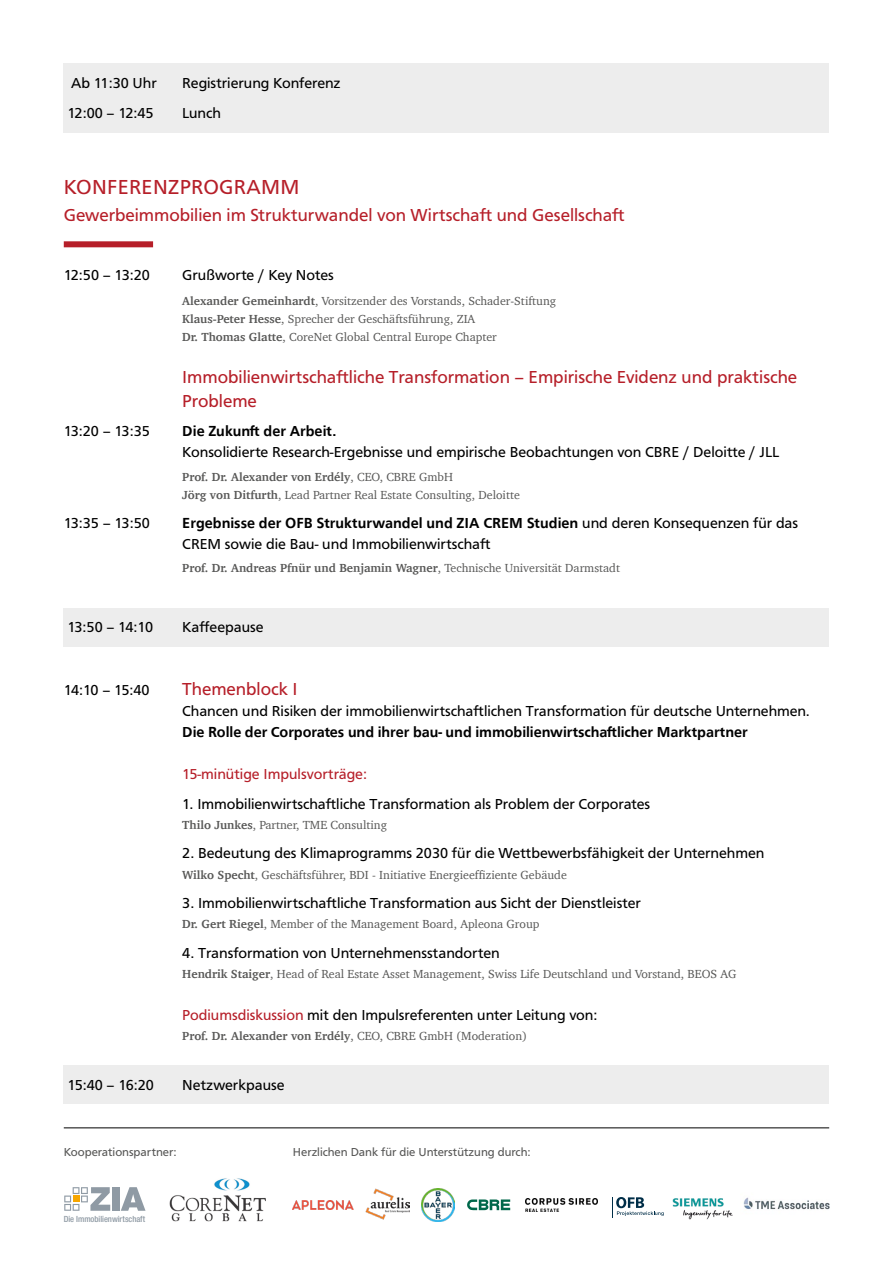
<style>
.page{position:relative;width:893px;height:1263px;background:#fff}
.page>*{position:absolute;margin:0;border:0;box-sizing:border-box;transform-origin:0 0}
.t1{font:21px "Front Page Pro";letter-spacing:.015em;color:#b61f29}
.t2{font:18px/24px "Front Page Pro";color:#b61f29}
.t3{font:15px/21px "Front Page Pro";color:#000}
.t4{font:500 15px "Front Page Pro";letter-spacing:-.005em;color:#000}
.t5{font:15px "Front Page Pro";color:#b61f29}
.t6{font:12px/18px "Charter";color:#575756}
.t7{font:12px/18px "Charter";color:#575756}
.t8{font:700 12px "Charter";color:#575756}
.t9{font:12px "Front Page Pro";color:#575756}
.t10{font:500 condensed 8.55px "Helvetica Neue";letter-spacing:-.005em;color:#8f9aa4}
.s1{font-weight:700}
.s2{font-weight:500}
.s3{font-weight:400}
.s4{color:#b61f29}
</style>
<div class="page">
<div style="left:64px;top:608px;width:765px;height:38px;background:#ededed"></div>
<div style="left:64px;top:1065px;width:765px;height:38px;background:#ededed"></div>
<div style="left:64px;top:64px;width:765px;height:69px;background:#ededed"></div>
<div style="left:64px;top:241px;width:89px;height:6px;background:#b61f29"></div>
<hr style="left:64px;top:1127px;width:765px;height:1px;background:#000">
<img style="left:169px;top:1178px;width:97px;height:44px">
<svg style="left:121px;top:1187px;width:25px;height:24px"></svg>
<div style="left:112px;top:1187px;width:8px;height:24px;background:#8f9aa4"></div>
<svg style="left:64px;top:1187px;width:46px;height:24px"></svg>
<img style="left:525px;top:1198px;width:72px;height:13px">
<svg style="left:467px;top:1199px;width:43px;height:11px"></svg>
<img style="left:366px;top:1188px;width:44px;height:32px">
<img style="left:422px;top:1188px;width:33px;height:34px">
<img style="left:743px;top:1197px;width:87px;height:13px">
<img style="left:672px;top:1198px;width:61px;height:22px">
<svg style="left:612px;top:1197px;width:52px;height:20px"></svg>
<img style="left:293px;top:1201px;width:61px;height:8px">
<p class="t3" style="left:71px;top:72px;width:87px">Ab 11:30 Uhr</p>
<p class="t3" style="left:182px;top:72px;width:160px">Registrierung Konferenz</p>
<p class="t3" style="left:68px;top:101px;width:88px">12:00 – 12:45</p>
<p class="t3" style="left:182px;top:101px;width:40px">Lunch</p>
<h1 class="t1" style="left:64px;top:172px;width:237px">KONFERENZPROGRAMM</h1>
<p class="t2" style="left:64px;top:202px;width:562px">Gewerbeimmobilien im Strukturwandel von Wirtschaft und Gesellschaft</p>
<p class="t3" style="left:64px;top:264px;width:88px">12:50 – 13:20</p>
<p class="t3" style="left:182px;top:264px;width:153px">Grußworte / Key Notes</p>
<p class="t7" style="left:182px;top:292px;width:375px"><span class="s1">Alexander Gemeinhardt</span>, Vorsitzender des Vorstands, Schader-Stiftung<br><span class="s1">Klaus-Peter Hesse</span>, Sprecher der Geschäftsführung, ZIA<br><span class="s1">Dr. Thomas Glatte</span>, CoreNet Global Central Europe Chapter</p>
<p class="t2" style="left:182px;top:364px;width:616px">Immobilienwirtschaftliche Transformation – Empirische Evidenz und praktische<br>Probleme</p>
<p class="t3" style="left:64px;top:420px;width:88px">13:20 – 13:35</p>
<p class="t4" style="left:182px;top:420px;width:156px">Die Zukunft der Arbeit.</p>
<p class="t3" style="left:182px;top:441px;width:599px">Konsolidierte Research-Ergebnisse und empirische Beobachtungen von CBRE / Deloitte / JLL</p>
<p class="t6" style="left:182px;top:467px;width:339px"><span class="s1">Prof. Dr. Alexander von Erdély</span>, CEO, CBRE GmbH<br><span class="s1">Jörg von Ditfurth</span>, Lead Partner Real Estate Consulting, Deloitte</p>
<p class="t3" style="left:64px;top:511px;width:88px">13:35 – 13:50</p>
<p class="t3" style="left:182px;top:511px;width:617px"><span class="s2">Ergebnisse der OFB Strukturwandel und ZIA CREM Studien</span> und deren Konsequenzen für das<br>CREM sowie die Bau- und Immobilienwirtschaft</p>
<p class="t8" style="left:182px;top:558px;width:439px">Prof. Dr. Andreas Pfnür und Benjamin Wagner<span class="s3">, Technische Universität Darmstadt</span></p>
<p class="t3" style="left:68px;top:616px;width:87px">13:50 – 14:10</p>
<p class="t3" style="left:182px;top:616px;width:83px">Kaffeepause</p>
<p class="t3" style="left:64px;top:679px;width:87px">14:10 – 15:40</p>
<p class="t2" style="left:182px;top:676px;width:117px">Themenblock I</p>
<p class="t3" style="left:182px;top:700px;width:629px">Chancen und Risiken der immobilienwirtschaftlichen Transformation für deutsche Unternehmen.</p>
<p class="t4" style="left:182px;top:721px;width:567px">Die Rolle der Corporates und ihrer bau- und immobilienwirtschaftlicher Marktpartner</p>
<p class="t5" style="left:182px;top:763px;width:186px">15-minütige Impulsvorträge:</p>
<p class="t3" style="left:182px;top:792px;width:469px">1. Immobilienwirtschaftliche Transformation als Problem der Corporates</p>
<p class="t6" style="left:182px;top:816px;width:206px"><span class="s1">Thilo Junkes</span>, Partner, TME Consulting</p>
<p class="t3" style="left:182px;top:842px;width:583px">2. Bedeutung des Klimaprogramms 2030 für die Wettbewerbsfähigkeit der Unternehmen</p>
<p class="t6" style="left:182px;top:865px;width:386px"><span class="s1">Wilko Specht</span>, Geschäftsführer, BDI - Initiative Energieeffiziente Gebäude</p>
<p class="t3" style="left:182px;top:891px;width:460px">3. Immobilienwirtschaftliche Transformation aus Sicht der Dienstleister</p>
<p class="t6" style="left:182px;top:915px;width:359px"><span class="s1">Dr. Gert Riegel</span>, Member of the Management Board, Apleona Group</p>
<p class="t3" style="left:182px;top:941px;width:319px">4. Transformation von Unternehmensstandorten</p>
<p class="t6" style="left:182px;top:964px;width:556px"><span class="s1">Hendrik Staiger</span>, Head of Real Estate Asset Management, Swiss Life Deutschland und Vorstand, BEOS AG</p>
<p class="t3" style="left:182px;top:1003px;width:417px"><span class="s4">Podiumsdiskussion</span> mit den Impulsreferenten unter Leitung von:</p>
<p class="t8" style="left:182px;top:1025px;width:346px">Prof. Dr. Alexander von Erdély<span class="s3">, CEO, CBRE GmbH (Moderation)</span></p>
<p class="t3" style="left:68px;top:1074px;width:88px">15:40 – 16:20</p>
<p class="t3" style="left:182px;top:1074px;width:104px">Netzwerkpause</p>
<p class="t9" style="left:64px;top:1143px;width:114px">Kooperationspartner:</p>
<p class="t10" style="left:64px;top:1213px;width:83px">Die Immobilienwirtschaft</p>
<p class="t9" style="left:293px;top:1143px;width:239px">Herzlichen Dank für die Unterstützung durch:</p>
</div>
